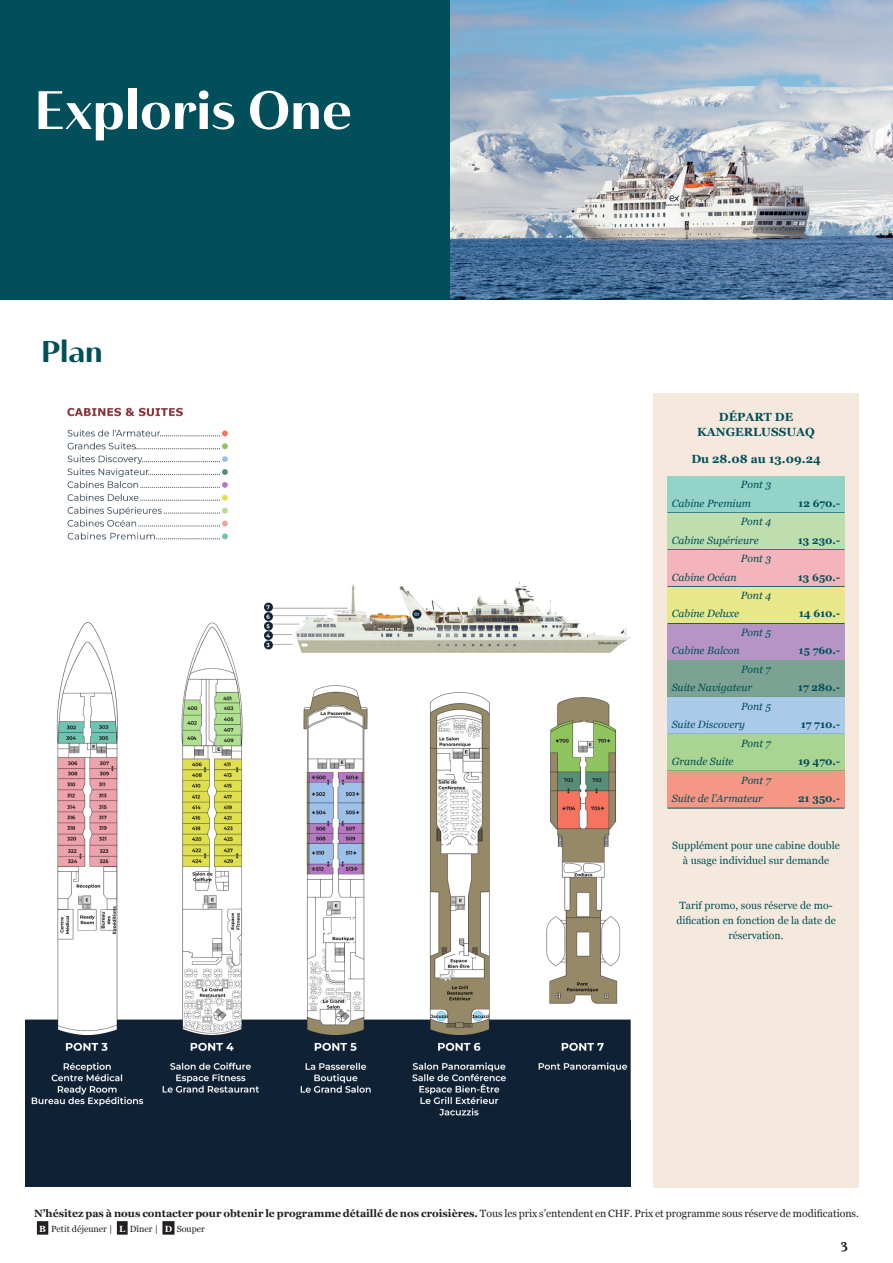
<style>
.page{position:relative;width:893px;height:1263px;background:#fff}
.page>*{position:absolute;margin:0;border:0;box-sizing:border-box;transform-origin:0 0}
.t1{font:54px "Haboro Contrast Nor Bol";color:#fff}
.t2{font:30px "Haboro Contrast Nor Bol";color:#004f5a}
.t3{font:13.05px "Young Serif";color:#231f20}
.t4{font:700 11.85px/15px "Georgia";color:#004f5a;text-align:center}
.t5{font:italic 10.5px/18.5px "Georgia";color:#004f5a}
.t6{font:700 10.5px "Georgia";color:#231f20}
.t7{font:10.5px/15px "Georgia";color:#004f5a;text-align:center}
.t8{font:700 10.5px "Georgia";color:#004f5a}
.t9{font:9px "Georgia";color:#231f20}
.s1{font-weight:400}
.s2{font-weight:700;color:#fff}
</style>
<div class="page">
<div style="left:37px;top:1221px;width:11px;height:14px;background:#231f20"></div>
<div style="left:117px;top:1221px;width:11px;height:14px;background:#231f20"></div>
<div style="left:162px;top:1221px;width:13px;height:14px;background:#231f20"></div>
<img style="left:25px;top:582px;width:606px;height:538px">
<div style="left:19px;top:572px;width:127px;height:43px;background:#fff"></div>
<div style="left:25px;top:1120px;width:606px;height:67px;background:#0f2135"></div>
<div style="left:0;top:0;width:465px;height:300px;background:#004f5a"></div>
<img style="left:451px;top:0;width:442px;height:300px">
<div style="left:653px;top:393px;width:206px;height:794px;background:#f5e9dd"></div>
<div style="left:667px;top:476px;width:178px;height:37px;background:#94d3c8"></div>
<hr style="left:667px;top:512px;width:178px;height:1px;background:#004f5a">
<div style="left:667px;top:513px;width:178px;height:37px;background:#bedeaf"></div>
<hr style="left:667px;top:549px;width:178px;height:1px;background:#004f5a">
<div style="left:667px;top:550px;width:178px;height:36px;background:#f4b4bb"></div>
<hr style="left:667px;top:586px;width:178px;height:1px;background:#004f5a">
<div style="left:667px;top:587px;width:178px;height:36px;background:#e6e889"></div>
<hr style="left:667px;top:623px;width:178px;height:1px;background:#004f5a">
<div style="left:667px;top:624px;width:178px;height:36px;background:#b695c5"></div>
<hr style="left:667px;top:660px;width:178px;height:1px;background:#004f5a">
<div style="left:667px;top:661px;width:178px;height:36px;background:#7ba293"></div>
<hr style="left:667px;top:697px;width:178px;height:1px;background:#004f5a">
<div style="left:667px;top:698px;width:178px;height:36px;background:#abcae9"></div>
<div style="left:667px;top:734px;width:178px;height:37px;background:#a9d491"></div>
<div style="left:667px;top:771px;width:178px;height:37px;background:#f59785"></div>
<hr style="left:667px;top:808px;width:178px;height:1px;background:#004f5a">
<img style="left:67px;top:407px;width:161px;height:133px">
<h1 class="t1" style="left:34px;top:77px;width:319px">Exploris One</h1>
<h2 class="t2" style="left:41px;top:333px;width:63px">Plan</h2>
<p class="t4" style="left:697px;top:409px;width:119px">DÉPART DE<br>KANGERLUSSUAQ</p>
<p class="t4" style="left:691px;top:451px;width:131px">Du 28.08 au 13.09.24</p>
<p class="t5" style="left:672px;top:475px;width:101px;text-indent:69px">Pont 3<br>Cabine Premium</p>
<p class="t8" style="left:798px;top:495px;width:43px">12 670.-</p>
<p class="t5" style="left:672px;top:512px;width:101px;text-indent:69px">Pont 4<br>Cabine Supérieure</p>
<p class="t5" style="left:741px;top:549px;width:32px">Pont 3</p>
<p class="t8" style="left:798px;top:532px;width:44px">13 230.-</p>
<p class="t5" style="left:672px;top:567px;width:66px">Cabine Océan</p>
<p class="t8" style="left:798px;top:569px;width:44px">13 650.-</p>
<p class="t5" style="left:741px;top:586px;width:32px">Pont 4</p>
<p class="t5" style="left:672px;top:604px;width:69px">Cabine Deluxe</p>
<p class="t8" style="left:799px;top:606px;width:43px">14 610.-</p>
<p class="t5" style="left:741px;top:623px;width:31px">Pont 5</p>
<p class="t5" style="left:672px;top:641px;width:69px">Cabine Balcon</p>
<p class="t8" style="left:798px;top:643px;width:43px">15 760.-</p>
<p class="t5" style="left:672px;top:659px;width:101px;text-indent:69px">Pont 7<br>Suite Navigateur</p>
<p class="t8" style="left:798px;top:680px;width:44px">17 280.-</p>
<p class="t5" style="left:672px;top:696px;width:101px;text-indent:69px">Pont 5<br>Suite Discovery</p>
<p class="t5" style="left:741px;top:733px;width:31px">Pont 7</p>
<p class="t8" style="left:801px;top:717px;width:41px">17 710.-</p>
<p class="t5" style="left:672px;top:752px;width:63px">Grande Suite</p>
<p class="t8" style="left:798px;top:753px;width:44px">19 470.-</p>
<p class="t5" style="left:672px;top:770px;width:101px;text-indent:69px">Pont 7<br>Suite de l’Armateur</p>
<p class="t8" style="left:798px;top:790px;width:44px">21 350.-</p>
<p class="t7" style="left:672px;top:837px;width:169px">Supplément pour une cabine double à usage individuel sur demande</p>
<p class="t7" style="left:676px;top:897px;width:161px">Tarif promo, sous réserve de mo&shy;dification en fonction de la date de réservation.</p>
<p class="t6" style="left:34px;top:1205px;width:826px">N’hésitez pas à nous contacter pour obtenir le programme détaillé de nos croisières. <span class="s1">Tous les prix s’entendent en CHF. Prix et programme sous réserve de modifications.</span></p>
<p class="t9" style="left:39px;top:1222px;width:167px"><span class="s2">B</span> Petit déjeuner | <span class="s2">L</span> Dîner | <span class="s2">D</span> Souper</p>
<p class="t3" style="left:841px;top:1235px;width:9px">3</p>
</div>
